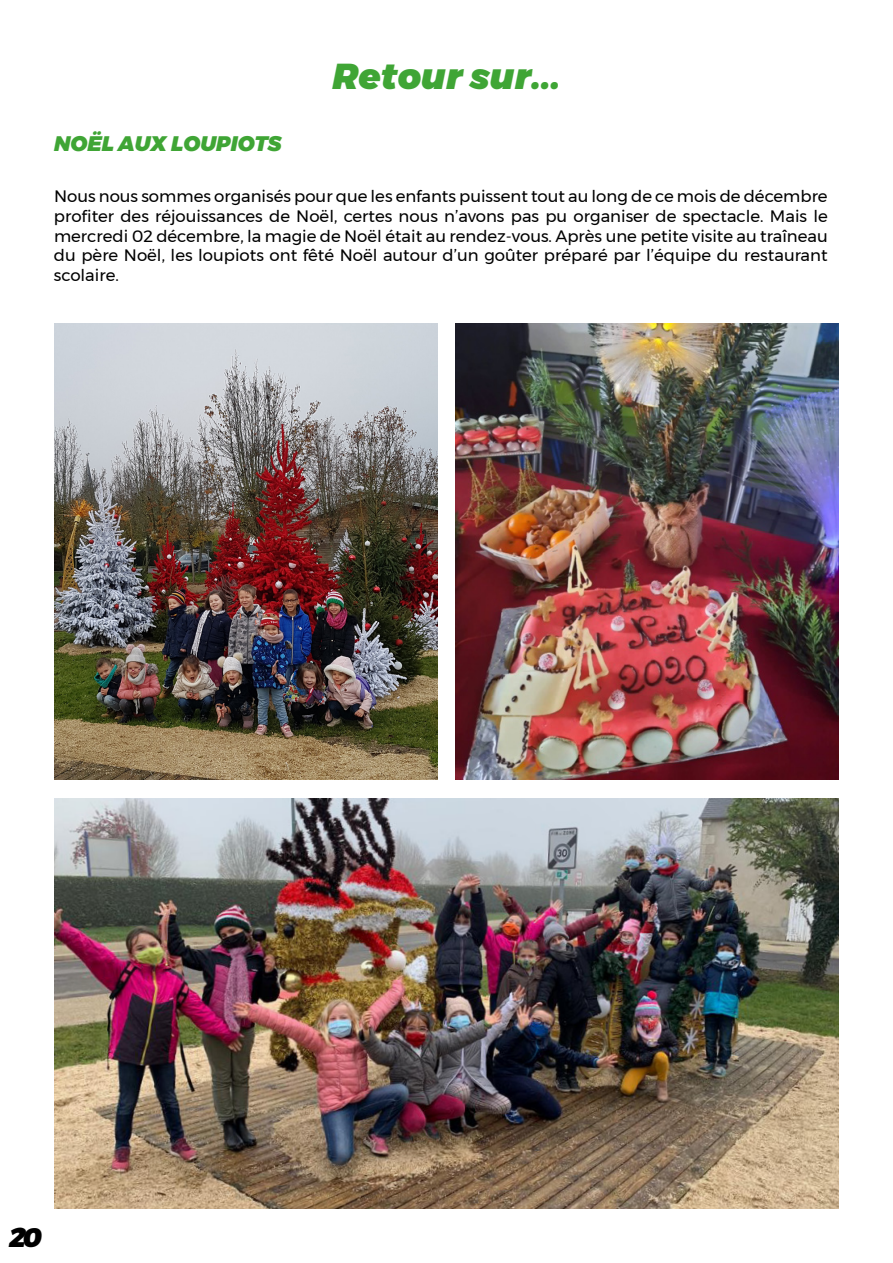
<style>
.page{position:relative;width:893px;height:1263px;background:#fff}
.page>*{position:absolute;margin:0;border:0;box-sizing:border-box;transform-origin:0 0}
.t1{font:italic 900 36px "Montserrat";color:#3fa535}
.t2{font:italic 900 27px "Montserrat";color:#000}
.t3{font:italic 900 21px "Montserrat";color:#3fa535}
.t4{font:16.5px/19.8px "Montserrat";color:#000;text-align:justify}
</style>
<div class="page">
<img style="left:54px;top:798px;width:785px;height:411px">
<img style="left:455px;top:323px;width:384px;height:456px">
<img style="left:54px;top:323px;width:383px;height:456px">
<p class="t3" style="left:54px;top:126px;width:229px">NOËL AUX LOUPIOTS</p>
<h1 class="t1" style="left:332px;top:47px;width:230px">Retour sur...</h1>
<p class="t4" style="left:54px;top:186px;width:775px">Nous nous sommes organisés pour que les enfants puissent tout au long de ce mois de décembre profiter des réjouissances de Noël, certes nous n’avons pas pu organiser de spectacle. Mais le mercredi 02 décembre, la magie de Noël était au rendez-vous. Après une petite visite au traîneau du père Noël, les loupiots ont fêté Noël autour d’un goûter préparé par l’équipe du restaurant scolaire.</p>
<h2 class="t2" style="left:9px;top:1215px;width:36px">20</h2>
</div>
